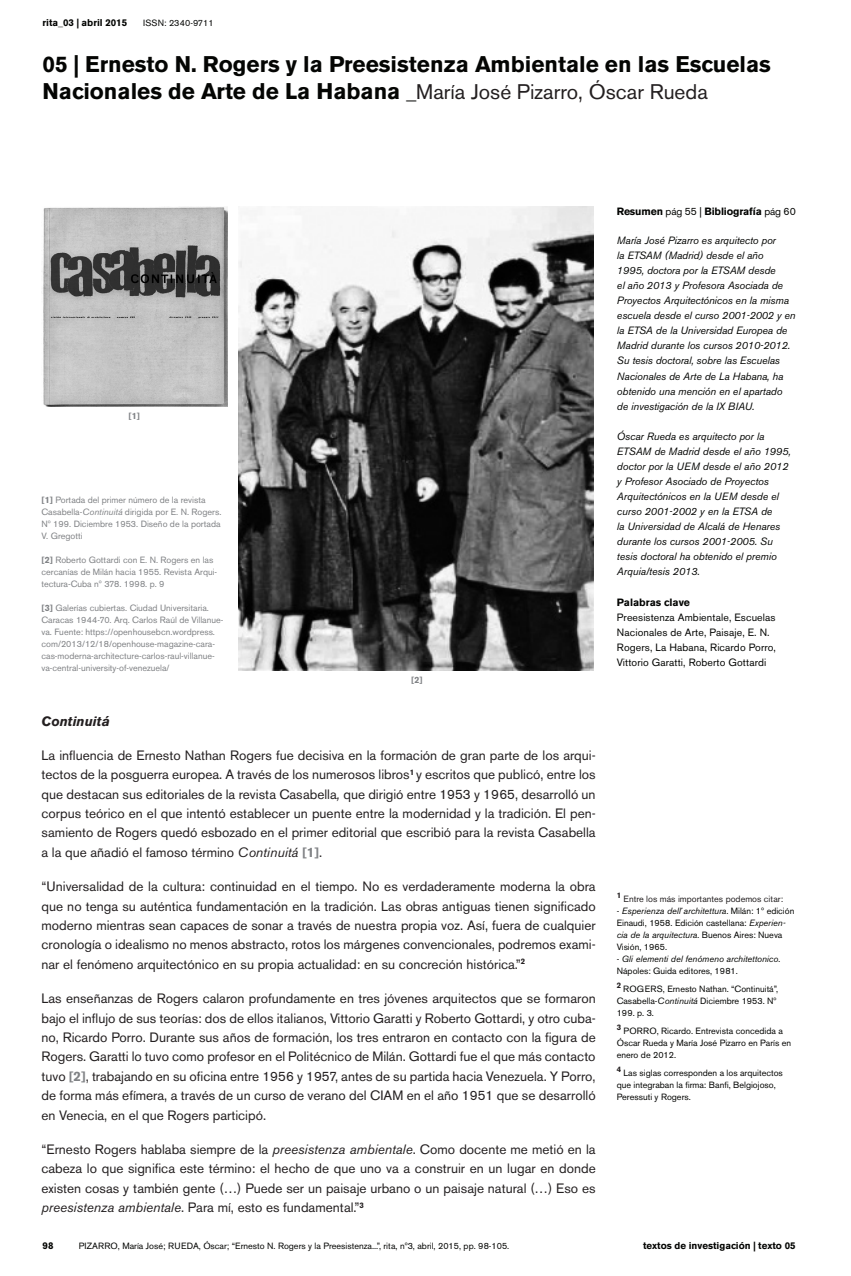
<style>
.page{position:relative;width:851px;height:1276px;background:#fff}
.page>*{position:absolute;margin:0;border:0;box-sizing:border-box;transform-origin:0 0}
.t1{font:700 22.5px "Akzidenz Grotesk BE";color:#040503}
.t2{font:21px "Akzidenz Grotesk BE";color:#231f20}
.t3{font:13.5px/19.4px "Akzidenz Grotesk BE";color:#231f20;text-align:justify}
.t4{font:italic 700 13.5px "Akzidenz Grotesk BE";color:#231f20}
.t5{font:italic 10.5px/15px "Akzidenz Grotesk BE";letter-spacing:-.01em;color:#040503}
.staff{font:10.5px/15px "Akzidenz Grotesk BE";letter-spacing:.01em;color:#040503}
.t6{font:700 10.5px "Akzidenz Grotesk BE";letter-spacing:-.015em;color:#040503}
.t7{font:700 9.75px "Akzidenz Grotesk BE";color:#040503}
.t8{font:9px/12px "Akzidenz Grotesk BE";color:#040503}
.staff-2{font:9px/12px "Akzidenz Grotesk BE";color:#808285}
.t9{font:italic 9px/12px "Akzidenz Grotesk BE";color:#040503}
.t10{font:9px "Akzidenz Grotesk BE";color:#231f20}
.t11{font:9px "Akzidenz Grotesk BE";letter-spacing:.02em;color:#040503}
.staff-3{font:700 9px "Akzidenz Grotesk BE";color:#808285}
.t12{font:700 7.8px "Akzidenz Grotesk BE";color:#231f20}
.s1{font-weight:700;font-size:22.5px;color:#040503}
.s2{font-size:19.5px;color:#040503}
.s3{font-weight:700}
.s4{font-style:italic}
.s5{font-weight:700;color:#808285}
.s6{font-weight:400}
.s7{font-style:normal}
</style>
<div class="page">
<img style="left:42px;top:207px;width:185px;height:200px">
<img style="left:239px;top:207px;width:354px;height:463px">
<p class="t7" style="left:43px;top:17px;width:86px">rita_03 | abril 2015</p>
<p class="t11" style="left:143px;top:17px;width:72px">ISSN: 2340-9711</p>
<p class="t1" style="left:43px;top:51px;width:729px">05 | Ernesto N. Rogers y la Preesistenza Ambientale en las Escuelas</p>
<p class="t2" style="left:43px;top:79px;width:666px"><span class="s1">Nacionales de Arte de La Habana</span> <span class="s2">_</span>María José Pizarro, Óscar Rueda</p>
<p class="staff-3" style="left:128px;top:410px;width:13px">[1]</p>
<p class="staff-2" style="left:41px;top:493px;width:181px"><span class="s3">[1]</span> Portada del primer número de la revista Casabella-<span class="s4">Continuitá</span> dirigida por E. N. Rogers.<br>Nº 199. Diciembre 1953. Diseño de la portada V. Gregotti</p>
<p class="staff-2" style="left:41px;top:553px;width:177px"><span class="s3">[2]</span> Roberto Gottardi con E. N. Rogers en las cercanías de Milán hacia 1955. Revista Arqui&shy;tectura-Cuba nº 378. 1998. p. 9</p>
<p class="staff-2" style="left:41px;top:601px;width:183px"><span class="s3">[3]</span> Galerías cubiertas. Ciudad Universitaria.<br>Caracas 1944-70. Arq. Carlos Raúl de Villanue&shy;va. Fuente: https://openhousebcn.wordpress. com/2013/12/18/openhouse-magazine-cara&shy;cas-moderna-architecture-carlos-raul-villanue&shy;va-central-university-of-venezuela/</p>
<p class="staff-3" style="left:411px;top:674px;width:13px">[2]</p>
<p class="t4" style="left:41px;top:713px;width:70px">Continuitá</p>
<p class="t3" style="left:41px;top:745px;width:555px">La influencia de Ernesto Nathan Rogers fue decisiva en la formación de gran parte de los arqui&shy;tectos de la posguerra europea. A través de los numerosos libros<sup>1</sup> y escritos que publicó, entre los que destacan sus editoriales de la revista Casabella<span class="s4">,</span> que dirigió entre 1953 y 1965, desarrolló un corpus teórico en el que intentó establecer un puente entre la modernidad y la tradición. El pen&shy;samiento de Rogers quedó esbozado en el primer editorial que escribió para la revista Casabella a la que añadió el famoso término <span class="s4">Continuitá</span> <span class="s5">[1]</span>.</p>
<p class="t3" style="left:41px;top:877px;width:555px">“Universalidad de la cultura: continuidad en el tiempo. No es verdaderamente moderna la obra que no tenga su auténtica fundamentación en la tradición. Las obras antiguas tienen significado moderno mientras sean capaces de sonar a través de nuestra propia voz. Así, fuera de cualquier cronología o idealismo no menos abstracto, rotos los márgenes convencionales, podremos exami&shy;nar el fenómeno arquitectónico en su propia actualidad: en su concreción histórica.”<sup>2</sup></p>
<p class="t3" style="left:41px;top:989px;width:555px">Las enseñanzas de Rogers calaron profundamente en tres jóvenes arquitectos que se formaron bajo el influjo de sus teorías: dos de ellos italianos, Vittorio Garatti y Roberto Gottardi, y otro cuba&shy;no, Ricardo Porro. Durante sus años de formación, los tres entraron en contacto con la figura de Rogers. Garatti lo tuvo como profesor en el Politécnico de Milán. Gottardi fue el que más contacto tuvo <span class="s5">[2]</span>, trabajando en su oficina entre 1956 y 1957, antes de su partida hacia Venezuela. Y Porro, de forma más efímera, a través de un curso de verano del CIAM en el año 1951 que se desarrolló en Venecia, en el que Rogers participó.</p>
<p class="t3" style="left:41px;top:1139px;width:555px">“Ernesto Rogers hablaba siempre de la <span class="s4">preesistenza ambientale</span>. Como docente me metió en la cabeza lo que significa este término: el hecho de que uno va a construir en un lugar en donde existen cosas y también gente (…) Puede ser un paisaje urbano o un paisaje natural (…) Eso es <span class="s4">preesistenza ambientale</span>. Para mí, esto es fundamental.”<sup>3</sup></p>
<p class="t6" style="left:616px;top:205px;width:181px">Resumen <span class="s6">pág 55 |</span> Bibliografía <span class="s6">pág 60</span></p>
<p class="t5" style="left:617px;top:233px;width:180px">María José Pizarro es arquitecto por<br>la ETSAM (Madrid) desde el año<br>1995, doctora por la ETSAM desde<br>el año 2013 y Profesora Asociada de Proyectos Arquitectónicos en la misma escuela desde el curso 2001-2002 y en la ETSA de la Universidad Europea de Madrid durante los cursos 2010-2012.<br>Su tesis doctoral, sobre las Escuelas Nacionales de Arte de La Habana, ha obtenido una mención en el apartado de investigación de la IX BIAU.</p>
<p class="t5" style="left:617px;top:428px;width:175px">Óscar Rueda es arquitecto por la<br>ETSAM de Madrid desde el año 1995, doctor por la UEM desde el año 2012 y Profesor Asociado de Proyectos<br>Arquitectónicos en la UEM desde el curso 2001-2002 y en la ETSA de<br>la Universidad de Alcalá de Henares durante los cursos 2001-2005. Su tesis doctoral ha obtenido el premio<br>Arquia/tesis 2013.</p>
<p class="t6" style="left:617px;top:596px;width:75px">Palabras clave</p>
<p class="staff" style="left:617px;top:609px;width:160px">Preesistenza Ambientale, Escuelas Nacionales de Arte, Paisaje, E. N.<br>Rogers, La Habana, Ricardo Porro, Vittorio Garatti, Roberto Gottardi</p>
<p class="t12" style="left:616px;top:890px;width:6px">1</p>
<p class="t10" style="left:623px;top:893px;width:161px">Entre los más importantes podemos citar:</p>
<p class="t8" style="left:616px;top:905px;width:179px">- <span class="s4">Esperienza dell´architettura</span>. Milán: 1º edición Einaudi, 1958. Edición castellana: <span class="s4">Experien&shy;cia de la arquitectura.</span> Buenos Aires: Nueva Visión, 1965.</p>
<p class="t9" style="left:616px;top:953px;width:165px"><span class="s7">-</span> Gli elementi del fenómeno architettonico.<br><span class="s7">Nápoles: Guida editores, 1981.</span></p>
<p class="t12" style="left:616px;top:980px;width:6px">2</p>
<p class="t8" style="left:616px;top:983px;width:163px;text-indent:7px">ROGERS, Ernesto Nathan. “Continuitá”,<br>Casabella-<span class="s4">Continuitá</span> Diciembre 1953. Nº<br>199. p. 3.</p>
<p class="t12" style="left:616px;top:1022px;width:6px">3</p>
<p class="t8" style="left:616px;top:1025px;width:176px;text-indent:7px">PORRO, Ricardo. Entrevista concedida a<br>Óscar Rueda y María José Pizarro en París en enero de 2012.</p>
<p class="t12" style="left:616px;top:1064px;width:6px">4</p>
<p class="t8" style="left:616px;top:1067px;width:168px;text-indent:7px">Las siglas corresponden a los arquitectos que integraban la firma: Banfi, Belgiojoso,<br>Peressuti y Rogers.</p>
<p class="t7" style="left:43px;top:1240px;width:13px">98</p>
<p class="t8" style="left:79px;top:1239px;width:432px">PIZARRO, María José; RUEDA, Óscar; “Ernesto N. Rogers y la Preesistenza...”, rita, nº3, abril, 2015, pp. 98-105.</p>
<p class="t7" style="left:643px;top:1240px;width:154px">textos de investigación | texto 05</p>
</div>
